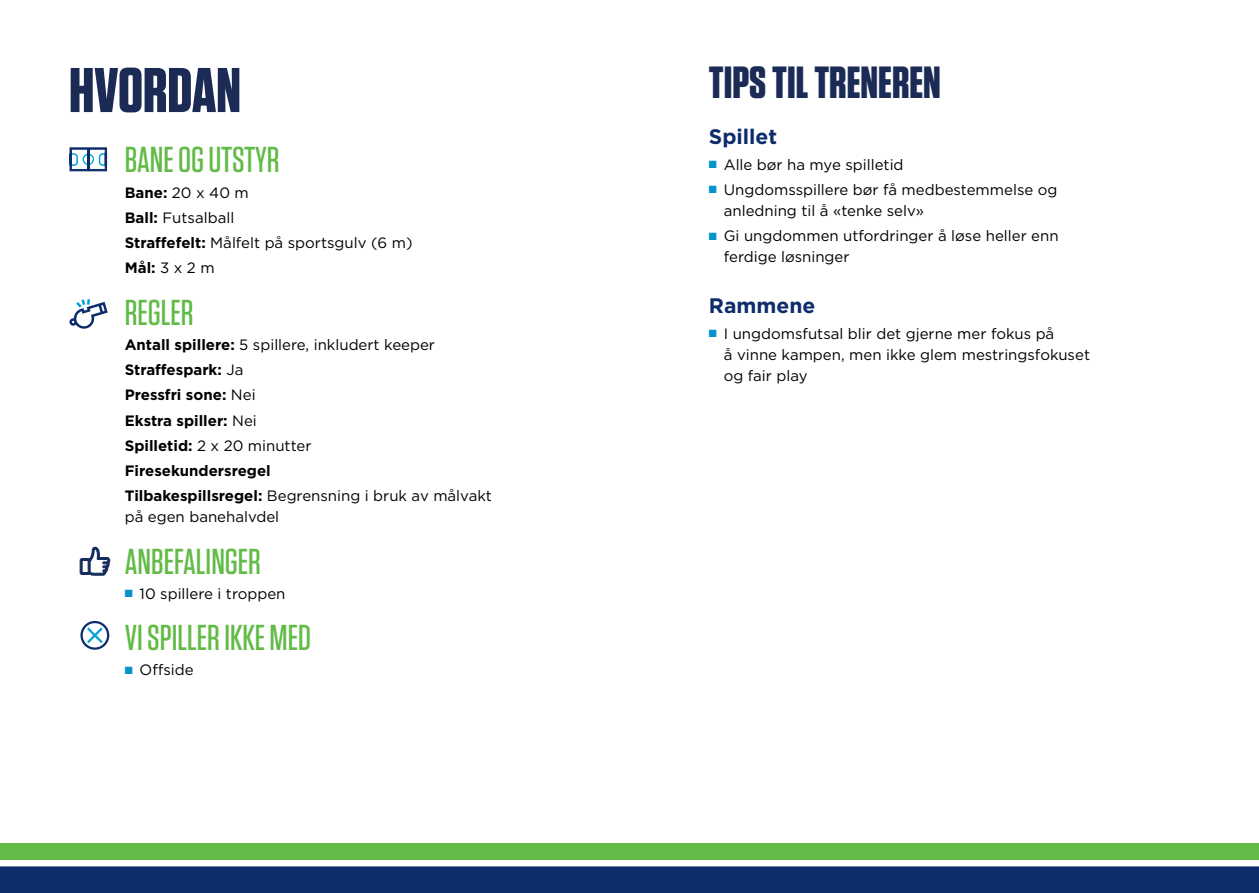
<style>
.page{position:relative;width:1259px;height:893px;background:#fff}
.page>*{position:absolute;margin:0;border:0;box-sizing:border-box;transform-origin:0 0}
.t1{font:700 63px "Tungsten";color:#1b2b55}
.t2{font:700 45px "Tungsten";color:#1b2b55}
.t3{font:500 36px "Tungsten";color:#62bb46}
.t4{font:700 21px "Gotham";color:#0d2c6c}
.t5{font:15px/21px "Gotham";color:#000}
.t6{font:700 15px/25.2px "Gotham";color:#000}
.s1{color:#0494c9}
.s2{font-weight:700}
.s3{font-weight:400}
</style>
<div class="page">
<div style="left:0;top:843px;width:1259px;height:48px;background:#62bb46"></div>
<svg style="left:69px;top:147px;width:38px;height:25px"></svg>
<hr style="left:87px;top:148px;width:2px;height:22px;background:#0d2c6c">
<svg style="left:69px;top:299px;width:39px;height:30px"></svg>
<svg style="left:80px;top:547px;width:30px;height:29px"></svg>
<div style="left:80px;top:621px;width:29px;height:29px;border:2px solid #0d2c6c;border-radius:50%"></div>
<svg style="left:85px;top:625px;width:20px;height:21px"></svg>
<div style="left:0;top:864px;width:1259px;height:29px;background:#0d2c6c"></div>
<div style="left:0;top:860px;width:1259px;height:6px;background:#fff"></div>
<h1 class="t1" style="left:69px;top:56px;width:173px">HVORDAN</h1>
<h2 class="t2" style="left:709px;top:58px;width:233px">TIPS TIL TRENEREN</h2>
<h3 class="t4" style="left:709px;top:123px;width:70px">Spillet</h3>
<p class="t5" style="left:709px;top:153px;width:196px"><span class="s1">■</span> Alle bør ha mye spilletid</p>
<p class="t5" style="left:724px;top:179px;width:335px;text-indent:-15px"><span class="s1">■</span> Ungdomsspillere bør få medbestemmelse og anledning til å «tenke selv»</p>
<p class="t5" style="left:724px;top:225px;width:336px;text-indent:-15px"><span class="s1">■</span> Gi ungdommen utfordringer å løse heller enn ferdige løsninger</p>
<h3 class="t4" style="left:709px;top:292px;width:108px">Rammene</h3>
<p class="t5" style="left:724px;top:322px;width:368px;text-indent:-15px"><span class="s1">■</span> I ungdomsfutsal blir det gjerne mer fokus på<br>å vinne kampen, men ikke glem mestringsfokuset og fair play</p>
<h3 class="t3" style="left:125px;top:141px;width:156px">BANE OG UTSTYR</h3>
<p class="t5" style="left:125px;top:179px;width:289px;line-height:25.2px"><span class="s2">Bane:</span> 20 x 40 m<br><span class="s2">Ball:</span> Futsalball<br><span class="s2">Straffefelt:</span> Målfelt på sportsgulv (6 m)<br><span class="s2">Mål:</span> 3 x 2 m</p>
<h3 class="t3" style="left:125px;top:293px;width:70px">REGLER</h3>
<p class="t6" style="left:125px;top:332px;width:368px">Antall spillere: <span class="s3">5 spillere, inkludert keeper<br></span>Straffespark: <span class="s3">Ja<br></span>Pressfri sone: <span class="s3">Nei<br></span>Ekstra spiller: <span class="s3">Nei<br></span>Spilletid: <span class="s3">2 x 20 minutter<br></span>Firesekundersregel<br>Tilbakespillsregel: <span class="s3">Begrensning i bruk av målvakt</span></p>
<p class="t5" style="left:125px;top:506px;width:156px">på egen banehalvdel</p>
<h3 class="t3" style="left:125px;top:542px;width:138px">ANBEFALINGER</h3>
<p class="t5" style="left:125px;top:583px;width:162px"><span class="s1">■</span> 10 spillere i troppen</p>
<h3 class="t3" style="left:125px;top:619px;width:188px">VI SPILLER IKKE MED</h3>
<p class="t5" style="left:125px;top:659px;width:70px"><span class="s1">■</span> Offside</p>
</div>
